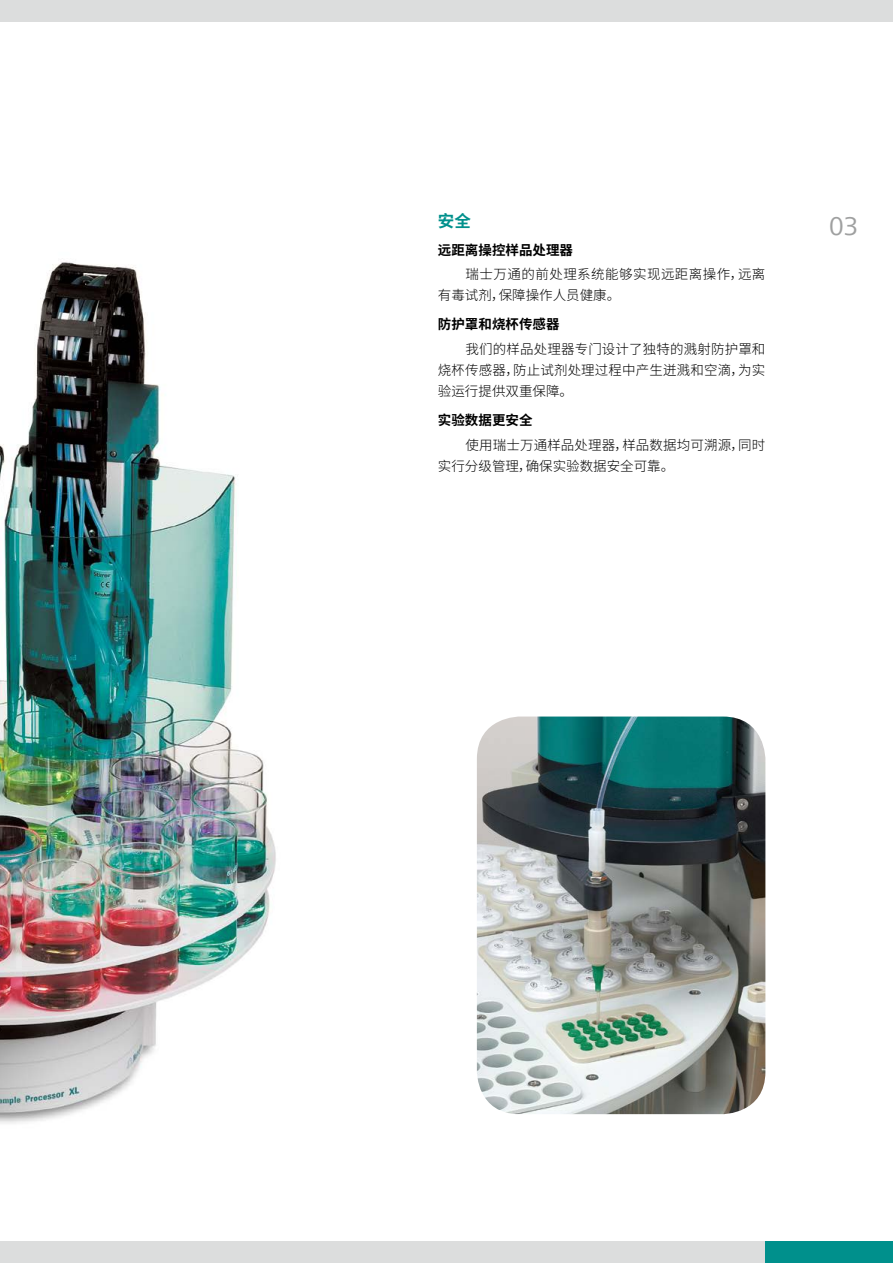
<style>
.page{position:relative;width:893px;height:1263px;background:#fff}
.page>*{position:absolute;margin:0;border:0;box-sizing:border-box;transform-origin:0 0}
.t1{font:27px "Frutiger Next LT";color:#9fa0a0}
.t2{font:700 16.5px "Source Han Sans SC";color:#00908c}
.t3{font:300 13.5px/21px "Source Han Sans SC";letter-spacing:.01em;color:#000;text-align:justify}
.t4{font:300 13.5px/21px "Source Han Sans SC";letter-spacing:.035em;color:#000}
.t5{font:700 13.5px "Source Han Sans SC";color:#000}
</style>
<div class="page">
<div style="left:0;top:1242px;width:893px;height:21px;background:#dcdddd"></div>
<div style="left:0;top:0;width:893px;height:21px;background:#dcdddd"></div>
<div style="left:765px;top:1242px;width:128px;height:21px;background:#00908c"></div>
<img style="left:477px;top:716px;width:288px;height:398px">
<img style="left:0;top:262px;width:276px;height:862px">
<p class="t2" style="left:438px;top:212px;width:34px">安全</p>
<p class="t5" style="left:438px;top:242px;width:136px">远距离操控样品处理器</p>
<p class="t4" style="left:438px;top:264px;width:329px;text-indent:28px">瑞士万通的前处理系统能够实现远距离操作，远离有毒试剂，保障操作人员健康。</p>
<p class="t5" style="left:438px;top:317px;width:123px">防护罩和烧杯传感器</p>
<p class="t3" style="left:438px;top:339px;width:329px;text-indent:28px">我们的样品处理器专门设计了独特的溅射防护罩和烧杯传感器，防止试剂处理过程中产生迸溅和空滴，为实验运行提供双重保障。</p>
<p class="t5" style="left:438px;top:413px;width:96px">实验数据更安全</p>
<p class="t3" style="left:438px;top:435px;width:329px;text-indent:28px">使用瑞士万通样品处理器，样品数据均可溯源，同时实行分级管理，确保实验数据安全可靠。</p>
<h1 class="t1" style="left:829px;top:211px;width:31px">03</h1>
</div>
